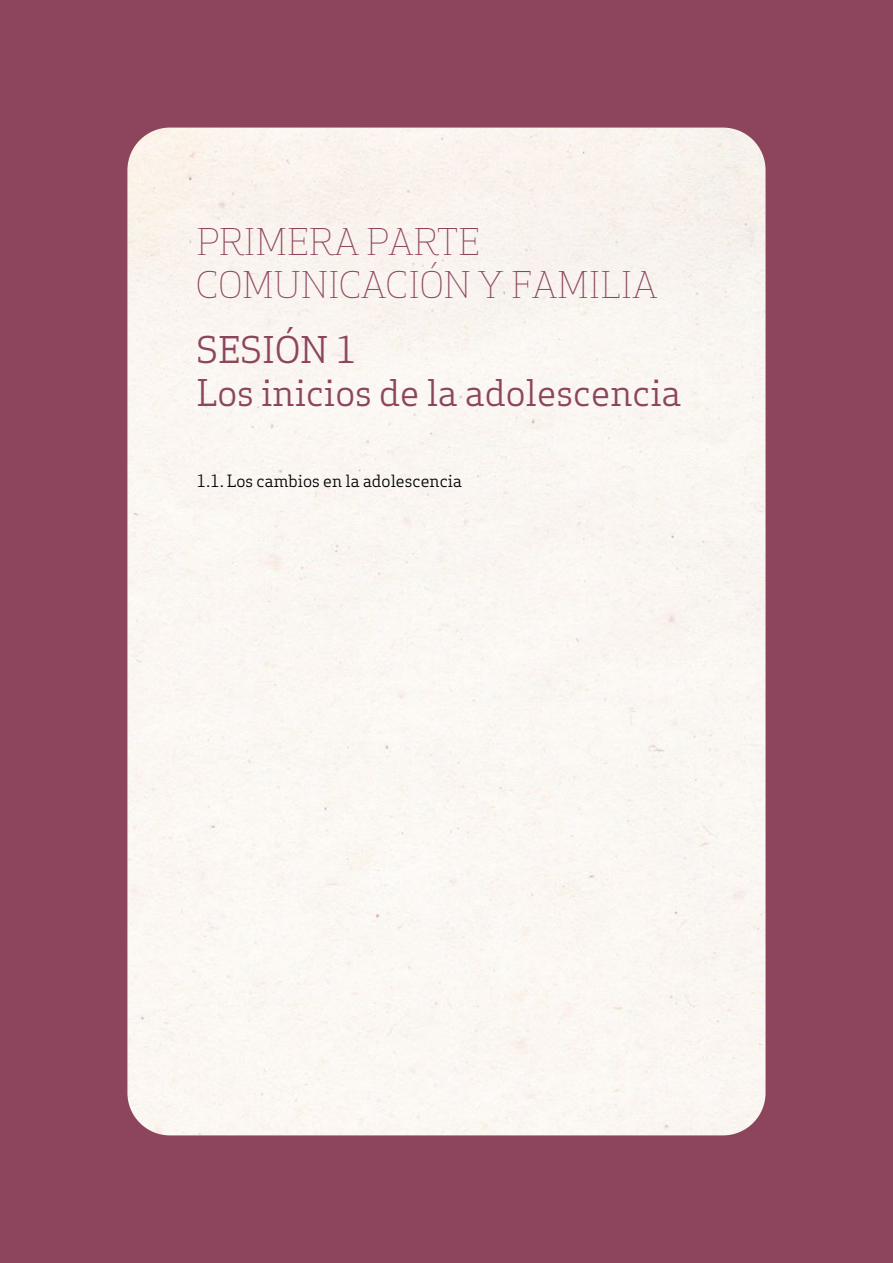
<style>
.page{position:relative;width:893px;height:1263px;background:#8d455e}
.page>*{position:absolute;margin:0;border:0;box-sizing:border-box;transform-origin:0 0}
.t1{font:36px/43.2px "Apex Serif";color:#8d455e}
.t2{font:300 36px/43.2px "Apex Serif";color:#8d455e}
.t3{font:16.5px "Apex Serif";color:#000}
</style>
<div class="page">
<div style="left:127px;top:128px;width:638px;height:1007px;background:#faf6f2"></div>
<p class="t2" style="left:197px;top:220px;width:462px">PRIMERA PARTE<br>COMUNICACIÓN Y FAMILIA</p>
<p class="t1" style="left:197px;top:328px;width:486px">SESIÓN 1<br>Los inicios de la adolescencia</p>
<p class="t3" style="left:197px;top:471px;width:267px">1.1. Los cambios en la adolescencia</p>
</div>
